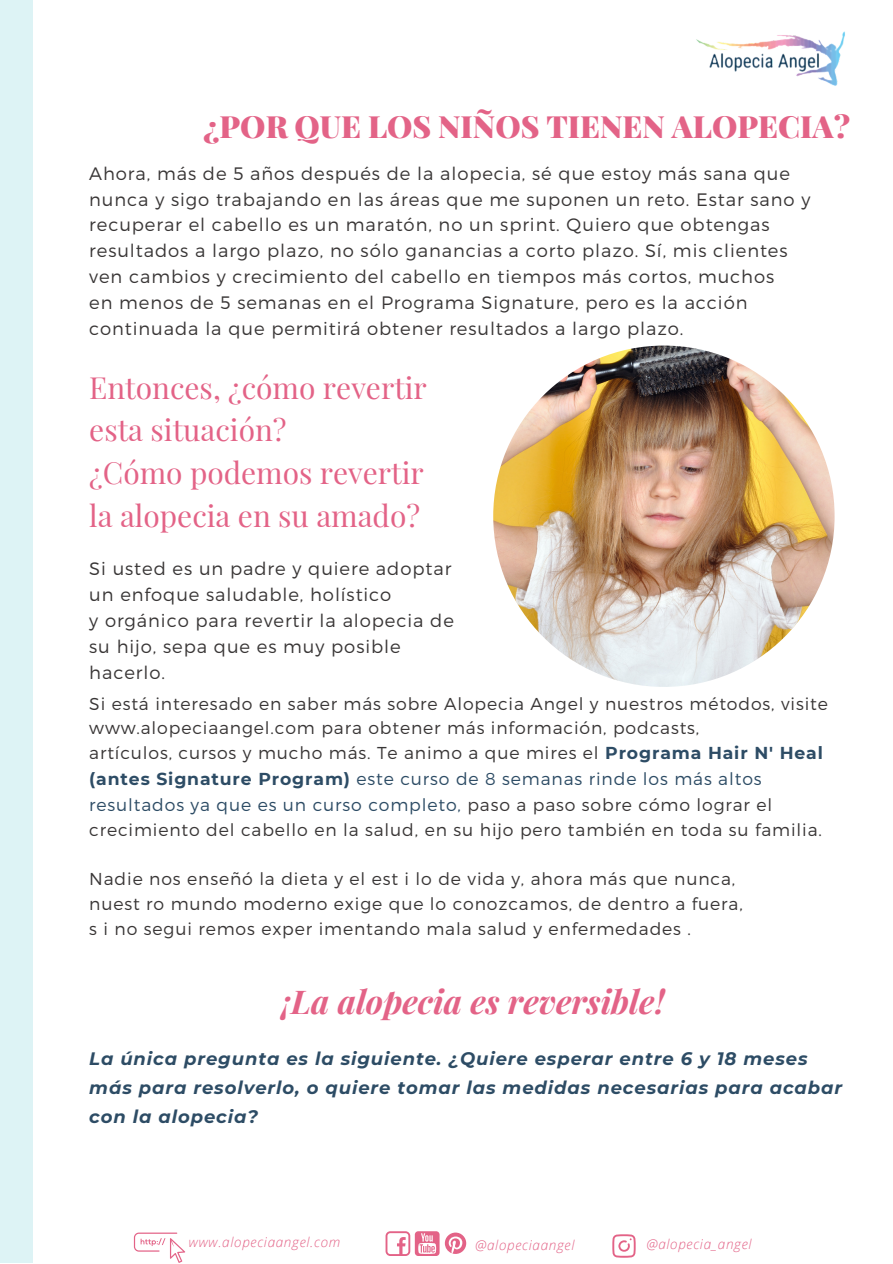
<style>
.page{position:relative;width:893px;height:1264px;background:#fff}
.page>*{position:absolute;margin:0;border:0;box-sizing:border-box;transform-origin:0 0}
.t1{font:italic 700 32.85px "Playfair Display";color:#e36387}
.t2{font:900 30.6px "Playfair Display";color:#e36387}
.t3{font:29.85px/42.8px "Playfair Display";color:#e36387}
.t4{font:300 18px/25.8px "Montserrat";letter-spacing:.05em;color:#393636}
.t5{font:italic 700 18px/29.2px "Montserrat";letter-spacing:.05em;color:#2d4c65}
.t6{font:300 17.25px/25.2px "Montserrat";letter-spacing:.05em;color:#393636}
.t7{font:italic 300 13.5px "Open Sans";letter-spacing:.05em;color:#e36387}
.s1{font-weight:700;color:#2d4c65}
.s2{color:#2d4c65}
</style>
<div class="page">
<div style="left:0;top:0;width:33px;height:1262px;background:#ddf3f5"></div>
<img style="left:696px;top:31px;width:149px;height:55px">
<svg style="left:612px;top:1234px;width:23px;height:23px"></svg>
<svg style="left:385px;top:1231px;width:25px;height:24px"></svg>
<svg style="left:415px;top:1231px;width:24px;height:24px"></svg>
<svg style="left:418px;top:1233px;width:18px;height:20px"></svg>
<svg style="left:445px;top:1232px;width:21px;height:21px"></svg>
<svg style="left:134px;top:1232px;width:51px;height:30px"></svg>
<img style="left:493px;top:345px;width:341px;height:342px;border-radius:50%">
<h2 class="t2" style="left:203px;top:105px;width:648px">¿POR QUE LOS NIÑOS TIENEN ALOPECIA?</h2>
<p class="t4" style="left:89px;top:159px;width:722px">Ahora, más de 5 años después de la alopecia, sé que estoy más sana que nunca y sigo trabajando en las áreas que me suponen un reto. Estar sano y recuperar el cabello es un maratón, no un sprint. Quiero que obtengas resultados a largo plazo, no sólo ganancias a corto plazo. Sí, mis clientes ven cambios y crecimiento del cabello en tiempos más cortos, muchos<br>en menos de 5 semanas en el Programa Signature, pero es la acción continuada la que permitirá obtener resultados a largo plazo.</p>
<h3 class="t3" style="left:89px;top:365px;width:339px">Entonces, ¿cómo revertir esta situación?<br>¿Cómo podemos revertir la alopecia en su amado?</h3>
<p class="t4" style="left:89px;top:555px;width:366px">Si usted es un padre y quiere adoptar un enfoque saludable, holístico<br>y orgánico para revertir la alopecia de su hijo, sepa que es muy posible hacerlo.</p>
<p class="t6" style="left:89px;top:690px;width:740px">Si está interesado en saber más sobre Alopecia Angel y nuestros métodos, visite www.alopeciaangel.com para obtener más información, podcasts,<br>artículos, cursos y mucho más. Te animo a que mires el <span class="s1">Programa Hair N' Heal (antes Signature Program)</span> <span class="s2">este curso de 8 semanas rinde los más altos resultados ya que es un curso completo,</span> paso a paso sobre cómo lograr el crecimiento del cabello en la salud, en su hijo pero también en toda su familia.</p>
<p class="t6" style="left:89px;top:865px;width:655px;line-height:24.8px">Nadie nos enseñó la dieta y el est i lo de vida y, ahora más que nunca, nuest ro mundo moderno exige que lo conozcamos, de dentro a fuera, s i no segui remos exper imentando mala salud y enfermedades .</p>
<h1 class="t1" style="left:281px;top:978px;width:385px">¡La alopecia es reversible!</h1>
<p class="t5" style="left:89px;top:1043px;width:754px">La única pregunta es la siguiente. ¿Quiere esperar entre 6 y 18 meses más para resolverlo, o quiere tomar las medidas necesarias para acabar con la alopecia?</p>
<p class="t7" style="left:189px;top:1232px;width:153px">www.alopeciaangel.com</p>
<p class="t7" style="left:475px;top:1235px;width:101px">@alopeciaangel</p>
<p class="t7" style="left:646px;top:1234px;width:107px">@alopecia_angel</p>
</div>
